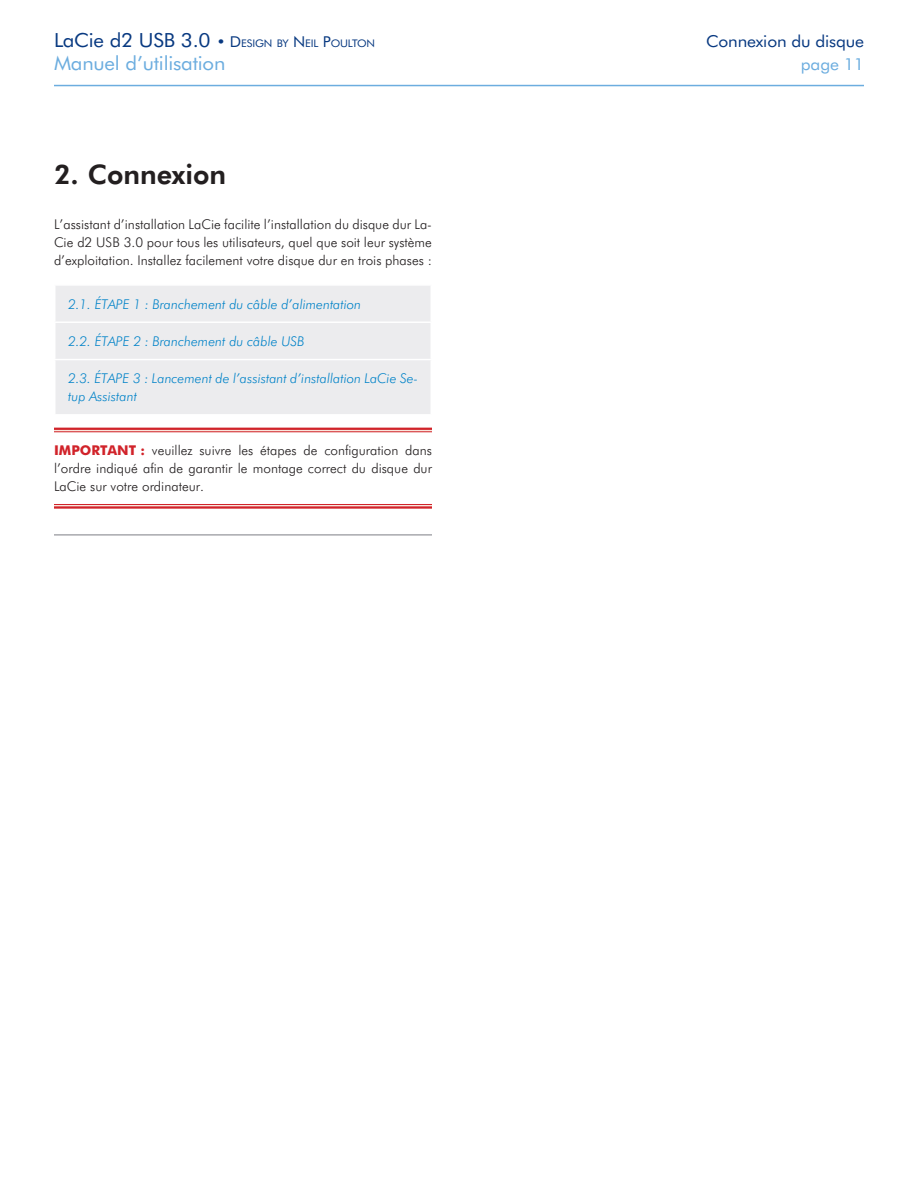
<style>
.page{position:relative;width:918px;height:1188px;background:#fff}
.page>*{position:absolute;margin:0;border:0;box-sizing:border-box;transform-origin:0 0}
._1__Heading{font:800 27px "Futura BT";color:#231f20}
.xHeader_Line2{font:19.5px "Futura BT";letter-spacing:-.01em;color:#6caddf;scale:1.05 1}
.xHeader_Line1{font:16.5px "Futura BT";letter-spacing:-.01em;color:#083981;scale:1.05 1}
.xHeader_Line2-2{font:16.5px "Futura BT";letter-spacing:-.01em;color:#6caddf;scale:1.05 1}
.Important_Note{font:300 13.5px/18px "Futura BT";color:#231f20;text-align:justify}
.t1{font:italic 300 13.5px/18px "Futura BT";color:#0082c8}
.xHeader_Line1-2{font:10.5px "Futura BT";letter-spacing:-.015em;color:#083981;scale:1.05 1}
.s1{font-size:19.5px}
.s2{font-size:15px}
.s3{font-weight:700;color:#d1232a}
</style>
<div class="page">
<hr style="left:54px;top:85px;width:810px;height:1px;background:#6caddf">
<hr style="left:54px;top:428px;width:378px;height:4px;background:#f9e5dc">
<hr style="left:54px;top:428px;width:378px;height:2px;background:#d1232a">
<hr style="left:54px;top:431px;width:378px;height:1px;background:#d1232a">
<div style="left:54px;top:504px;width:378px;height:5px;background:#f9e5dc"></div>
<hr style="left:54px;top:504px;width:378px;height:1px;background:#d1232a">
<hr style="left:54px;top:506px;width:378px;height:3px;background:#d1232a">
<hr style="left:54px;top:534px;width:378px;height:2px;background:#a8a9ad">
<div style="left:56px;top:286px;width:374px;height:128px;background:#ececee"></div>
<hr style="left:54px;top:321px;width:378px;height:2px;background:#fff">
<hr style="left:54px;top:359px;width:378px;height:1px;background:#fff">
<p class="xHeader_Line1-2" style="left:54px;top:37px;width:307px"><span class="s1">LaCie d2 USB 3.0</span> <span class="s2">• D</span>ESIGN BY <span class="s2">N</span>EIL <span class="s2">P</span>OULTON</p>
<p class="xHeader_Line1" style="left:706px;top:31px;width:152px">Connexion du disque</p>
<p class="xHeader_Line2" style="left:54px;top:52px;width:165px">Manuel d’utilisation</p>
<p class="xHeader_Line2-2" style="left:801px;top:55px;width:62px">page 11</p>
<p class="_1__Heading" style="left:54px;top:158px;width:174px">2. Connexion</p>
<p class="Important_Note" style="left:54px;top:215px;width:380px">L’assistant d’installation LaCie facilite l’installation du disque dur La-Cie d2 USB 3.0 pour tous les utilisateurs, quel que soit leur système d’exploitation. Installez facilement votre disque dur en trois phases :</p>
<p class="t1" style="left:68px;top:295px;width:294px">2.1. ÉTAPE 1 : Branchement du câble d’alimentation</p>
<p class="t1" style="left:68px;top:332px;width:238px">2.2. ÉTAPE 2 : Branchement du câble USB</p>
<p class="t1" style="left:68px;top:369px;width:351px">2.3. ÉTAPE 3 : Lancement de l’assistant d’installation LaCie Se&shy;tup Assistant</p>
<p class="Important_Note" style="left:54px;top:441px;width:380px"><span class="s3">IMPORTANT :</span> veuillez suivre les étapes de configuration dans l’ordre indiqué afin de garantir le montage correct du disque dur LaCie sur votre ordinateur.</p>
</div>
